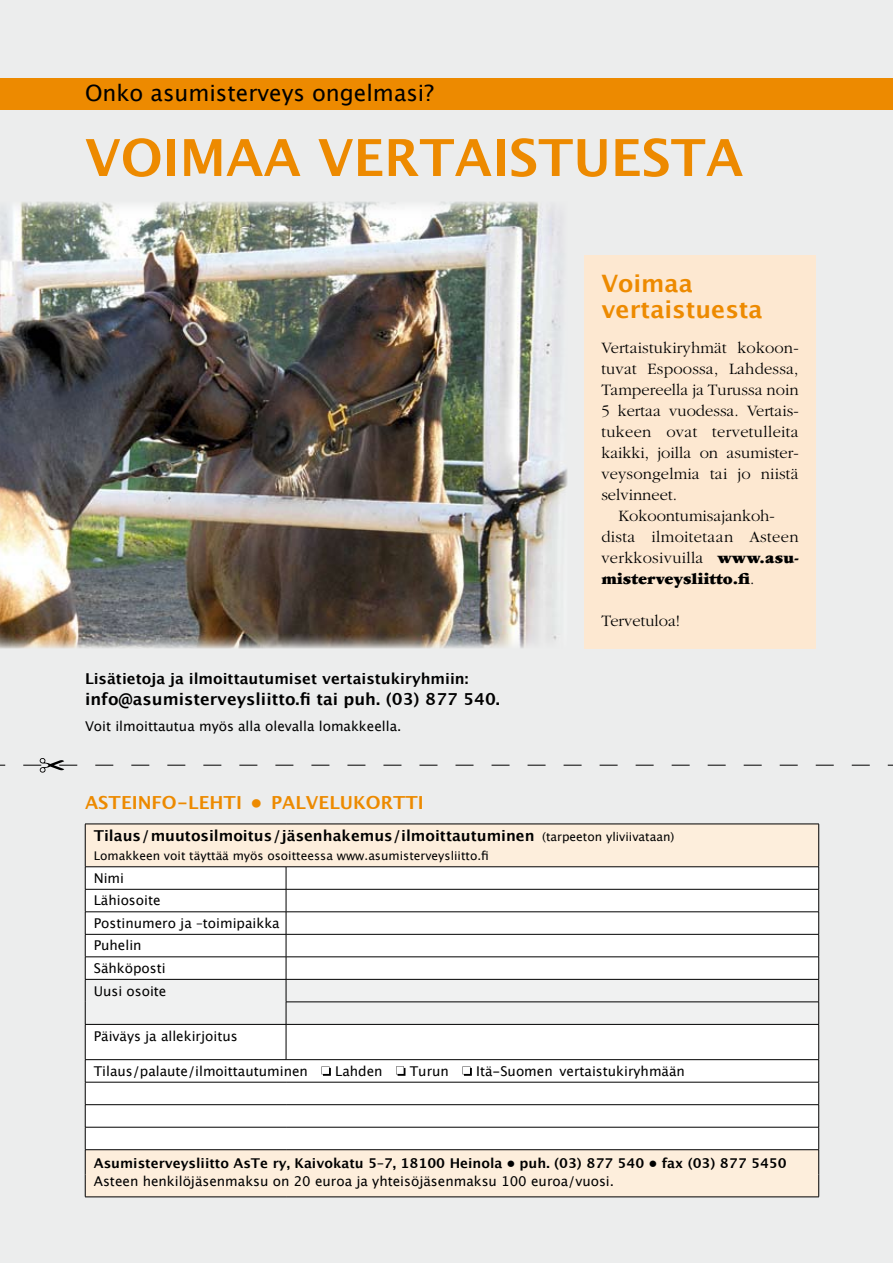
<style>
.page{position:relative;width:893px;height:1263px;background:#eceded}
.page>*{position:absolute;margin:0;border:0;box-sizing:border-box;transform-origin:0 0}
.t1{font:700 51px "Lucida Grande";color:#ed8a00}
.t2{font:700 24px/25.5px "Lucida Grande";color:#ed8a00}
.t3{font:22.5px "Lucida Grande";color:#000}
.t4{font:700 18px "Lucida Grande";color:#ed8a00}
.t5{font:300 16.5px/21px "Garamond";letter-spacing:.01em;color:#000;text-align:justify}
.t6{font:700 16.5px "Lucida Grande";color:#000}
.t7{font:700 15px "Lucida Grande";color:#000}
.t8{font:13.5px/22.5px "Lucida Grande";color:#000}
.t9{font:700 13.5px "Lucida Grande";color:#000}
.t10{font:12px "Lucida Grande";color:#000}
.s1{font-weight:900}
.s2{font-weight:400;font-size:12px}
</style>
<div class="page">
<img style="left:0;top:202px;width:567px;height:446px">
<div style="left:0;top:78px;width:893px;height:32px;background:#ed8a00"></div>
<div style="left:86px;top:825px;width:732px;height:371px;background:#fdeedc"></div>
<div style="left:86px;top:1025px;width:732px;height:124px;background:#fff"></div>
<hr style="left:85px;top:824px;width:201px;height:1px;background:#000">
<hr style="left:85px;top:824px;width:1px;height:42px;background:#000">
<hr style="left:286px;top:824px;width:533px;height:1px;background:#000">
<hr style="left:818px;top:824px;width:1px;height:42px;background:#000">
<hr style="left:85px;top:866px;width:201px;height:1px;background:#000">
<hr style="left:286px;top:866px;width:533px;height:1px;background:#000">
<svg style="left:85px;top:867px;width:734px;height:157px"></svg>
<hr style="left:85px;top:1024px;width:201px;height:1px;background:#000">
<hr style="left:85px;top:1024px;width:1px;height:35px;background:#000">
<hr style="left:286px;top:1024px;width:533px;height:1px;background:#000">
<hr style="left:286px;top:1024px;width:1px;height:35px;background:#000">
<hr style="left:818px;top:1024px;width:1px;height:35px;background:#000">
<hr style="left:85px;top:1059px;width:201px;height:1px;background:#000">
<hr style="left:286px;top:1059px;width:533px;height:1px;background:#000">
<hr style="left:85px;top:1082px;width:201px;height:1px;background:#000">
<hr style="left:286px;top:1082px;width:533px;height:1px;background:#000">
<hr style="left:85px;top:1104px;width:201px;height:1px;background:#000">
<hr style="left:286px;top:1104px;width:533px;height:1px;background:#000">
<hr style="left:85px;top:1127px;width:201px;height:1px;background:#000">
<hr style="left:286px;top:1127px;width:533px;height:1px;background:#000">
<hr style="left:85px;top:1149px;width:201px;height:1px;background:#000">
<hr style="left:286px;top:1149px;width:533px;height:1px;background:#000">
<svg style="left:85px;top:1060px;width:1px;height:136px"></svg>
<svg style="left:818px;top:1060px;width:1px;height:136px"></svg>
<hr style="left:85px;top:1196px;width:201px;height:1px;background:#000">
<hr style="left:286px;top:1196px;width:533px;height:1px;background:#000">
<svg style="left:321px;top:1066px;width:10px;height:10px"></svg>
<svg style="left:396px;top:1066px;width:9px;height:10px"></svg>
<svg style="left:462px;top:1066px;width:10px;height:10px"></svg>
<svg style="left:0;top:758px;width:893px;height:15px"></svg>
<div style="left:584px;top:255px;width:231px;height:393px;background:#fde8d1"></div>
<h3 class="t3" style="left:85px;top:80px;width:350px">Onko asumisterveys ongelmasi?</h3>
<h1 class="t1" style="left:85px;top:129px;width:660px">VOIMAA VERTAISTU ESTA</h1>
<p class="t7" style="left:85px;top:670px;width:385px">Lisätietoja ja ilmoittautumiset vertaistukiryhmiin:</p>
<p class="t6" style="left:85px;top:689px;width:416px">info@asumisterveysliitto.fi tai puh. (03) 877 540.</p>
<p class="t8" style="left:85px;top:715px;width:318px">Voit ilmoittautua myös alla olevalla lomakkeella.</p>
<p class="t4" style="left:85px;top:792px;width:134px">AsTeInfo-lehti</p>
<p class="t4" style="left:251px;top:792px;width:153px">• palvelukortti</p>
<h2 class="t2" style="left:601px;top:271px;width:163px">Voimaa vertaistuesta</h2>
<p class="t5" style="left:601px;top:337px;width:199px">Vertaistukiryhmät kokoon&shy;tuvat Espoossa, Lahdessa, Tampereella ja Turussa noin 5 kertaa vuodessa. Vertais&shy;tukeen ovat tervetulleita kaikki, joilla on asumister&shy;veysongelmia tai jo niistä selvinneet.</p>
<p class="t5" style="left:601px;top:505px;width:199px;text-align:left;text-indent:17px">Kokoontumisajankoh&shy;dista ilmoitetaan Asteen verkkosivuilla <span class="s1">www.asu&shy;misterveysliitto.fi</span>.</p>
<p class="t5" style="left:601px;top:610px;width:80px">Tervetuloa!</p>
<p class="t7" style="left:94px;top:827px;width:582px">Tilaus/muutosilmoitus/jäsenhakemus/ilmoittautuminen <span class="s2">(tarpeeton yliviivataan)</span></p>
<p class="t10" style="left:94px;top:849px;width:397px">Lomakkeen voit täyttää myös osoitteessa www.asumisterveysliitto.fi</p>
<p class="t8" style="left:94px;top:867px;width:187px">Nimi<br>Lähiosoite<br>Postinumero ja –toimipaikka<br>Puhelin<br>Sähköposti<br>Uusi osoite</p>
<p class="t8" style="left:94px;top:1025px;width:145px">Päiväys ja allekirjoitus</p>
<p class="t8" style="left:94px;top:1060px;width:216px">Tilaus/palaute/ilmoittautuminen</p>
<p class="t8" style="left:335px;top:1060px;width:49px">Lahden</p>
<p class="t8" style="left:410px;top:1060px;width:41px">Turun</p>
<p class="t8" style="left:476px;top:1060px;width:210px">Itä-Suomen vertaistukiryhmään</p>
<p class="t9" style="left:94px;top:1155px;width:694px">Asumisterveysliitto AsTe ry, Kaivokatu 5–7, 18100 Heinola • puh. (03) 877 540 • fax (03) 877 5450</p>
<p class="t8" style="left:94px;top:1170px;width:522px">Asteen henkilöjäsenmaksu on 20 euroa ja yhteisöjäsenmaksu 100 euroa/vuosi.</p>
</div>
